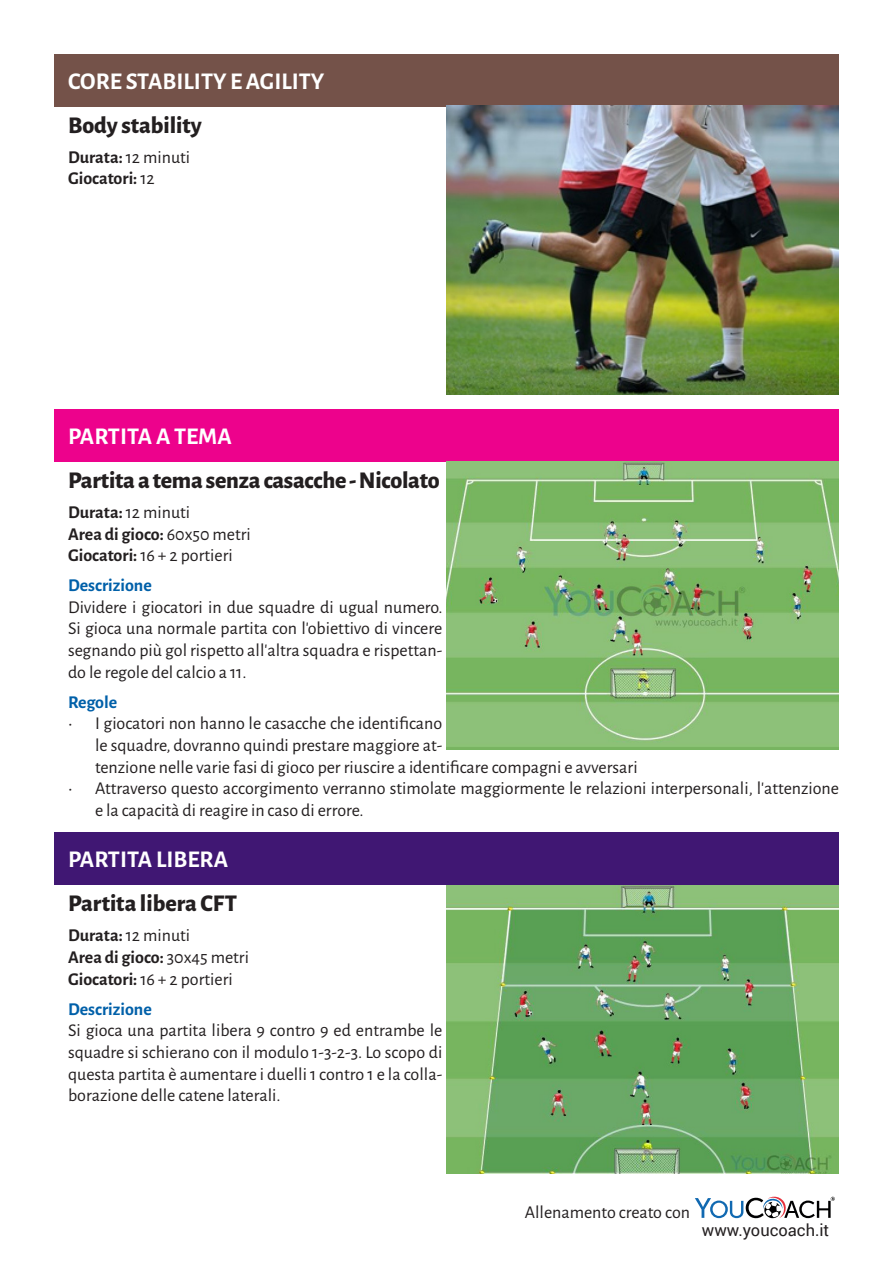
<style>
.page{position:relative;width:893px;height:1263px;background:#fff}
.page>*{position:absolute;margin:0;border:0;box-sizing:border-box;transform-origin:0 0}
.t1{font:800 24px "Alegreya Sans";letter-spacing:-.01em;color:#231f20}
.t2{font:700 24px "Alegreya Sans";color:#fff}
.t3{font:18px/21.6px "Alegreya Sans";color:#231f20;text-align:justify}
.t4{font:700 18px "Alegreya Sans";color:#231f20}
.t5{font:700 18px "Alegreya Sans";color:#0060a9}
.t6{font:16.5px "Roboto";color:#231f20}
.s1{font-weight:700}
.s2{font-weight:400}
</style>
<div class="page">
<svg style="left:695px;top:1196px;width:140px;height:22px"></svg>
<div style="left:54px;top:409px;width:785px;height:52px;background:#ed028c"></div>
<img style="left:446px;top:461px;width:393px;height:288px">
<div style="left:54px;top:832px;width:785px;height:53px;background:#401773"></div>
<img style="left:446px;top:885px;width:393px;height:289px">
<div style="left:54px;top:54px;width:785px;height:52px;background:#745249"></div>
<img style="left:446px;top:106px;width:393px;height:288px">
<p class="t2" style="left:68px;top:63px;width:258px">CORE STABILITY E AGILITY</p>
<p class="t1" style="left:68px;top:107px;width:135px">Body stability</p>
<p class="t3" style="left:68px;top:145px;width:124px"><span class="s1">Durata:</span> 12 minuti</p>
<p class="t4" style="left:68px;top:165px;width:88px">Giocatori: <span class="s2">12</span></p>
<p class="t2" style="left:68px;top:418px;width:165px">PARTITA A TEMA</p>
<p class="t1" style="left:68px;top:462px;width:373px">Partita a tema senza casacche - Nicolato</p>
<p class="t3" style="left:68px;top:500px;width:124px"><span class="s1">Durata:</span> 12 minuti</p>
<p class="t4" style="left:68px;top:520px;width:184px">Area di gioco: <span class="s2">60x50 metri</span></p>
<p class="t3" style="left:68px;top:544px;width:166px"><span class="s1">Giocatori:</span> 16 + 2 portieri</p>
<p class="t5" style="left:68px;top:572px;width:85px">Descrizione</p>
<p class="t3" style="left:68px;top:595px;width:376px">Dividere i giocatori in due squadre di ugual numero.<br>Si gioca una normale partita con l’obiettivo di vincere segnando più gol rispetto all’altra squadra e rispettan&shy;do le regole del calcio a 11.</p>
<p class="t5" style="left:68px;top:689px;width:51px">Regole</p>
<p class="t3" style="left:95px;top:712px;width:544px;text-align:left;text-indent:-27px">• I giocatori non hanno le casacche che identificano<br>le squadre, dovranno quindi prestare maggiore at-<br>tenzione nelle varie fasi di gioco per riuscire a identificare compagni e avversari</p>
<p class="t3" style="left:95px;top:777px;width:745px;text-indent:-27px">• Attraverso questo accorgimento verranno stimolate maggiormente le relazioni interpersonali, l’attenzione e la capacità di reagire in caso di errore.</p>
<p class="t2" style="left:68px;top:842px;width:162px">PARTITA LIBERA</p>
<p class="t1" style="left:68px;top:885px;width:170px">Partita libera CFT</p>
<p class="t3" style="left:68px;top:924px;width:124px"><span class="s1">Durata:</span> 12 minuti</p>
<p class="t4" style="left:68px;top:944px;width:182px">Area di gioco: <span class="s2">30x45 metri</span></p>
<p class="t3" style="left:68px;top:967px;width:166px"><span class="s1">Giocatori:</span> 16 + 2 portieri</p>
<p class="t5" style="left:68px;top:996px;width:85px">Descrizione</p>
<p class="t3" style="left:68px;top:1019px;width:376px">Si gioca una partita libera 9 contro 9 ed entrambe le squadre si schierano con il modulo 1-3-2-3. Lo scopo di questa partita è aumentare i duelli 1 contro 1 e la colla&shy;borazione delle catene laterali.</p>
<p class="t3" style="left:525px;top:1200px;width:167px">Allenamento creato con</p>
<p class="t6" style="left:702px;top:1218px;width:129px">www.youcoach.it</p>
</div>
